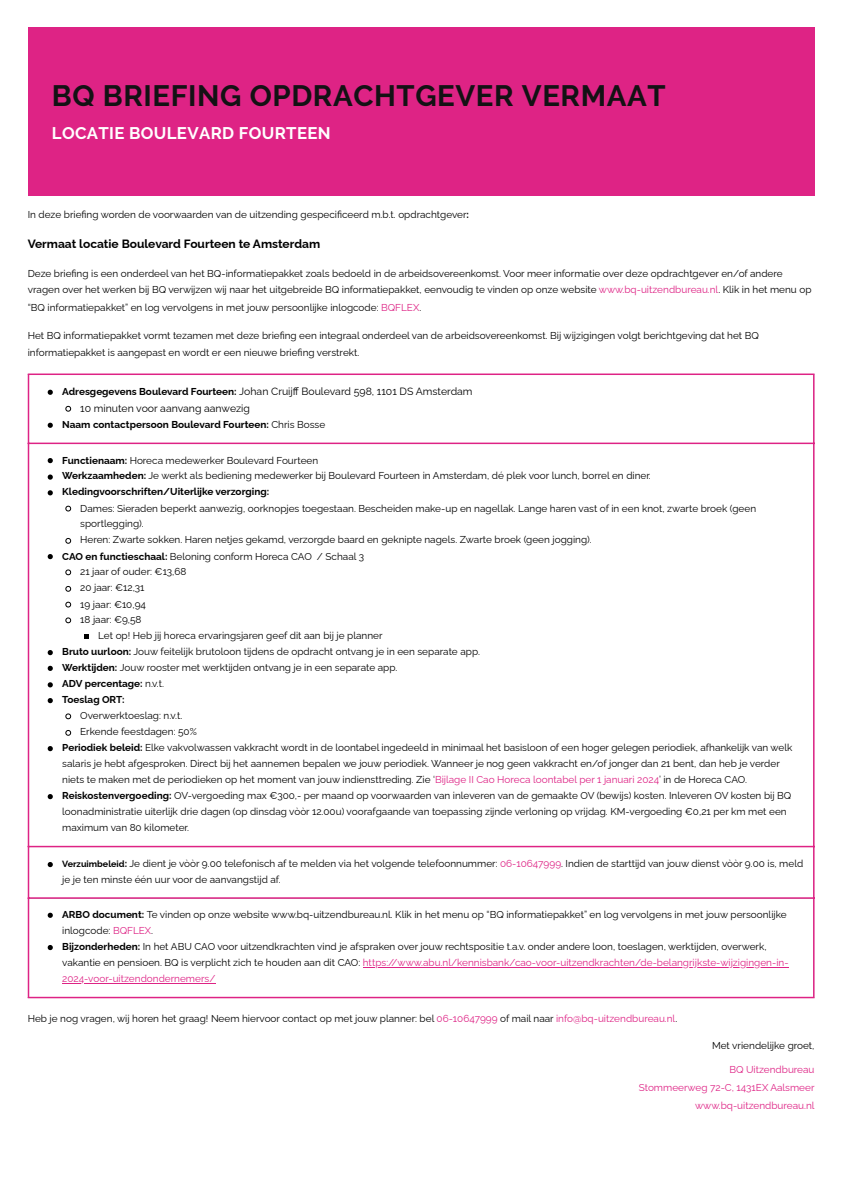
<style>
.page{position:relative;width:842px;height:1190px;background:#fff}
.page>*{position:absolute;margin:0;border:0;box-sizing:border-box;transform-origin:0 0}
.t1{font:700 29.4px "Raleway";letter-spacing:.02em;color:#131214}
.t2{font:700 16.8px "Raleway";letter-spacing:.02em;color:#fff}
.t3{font:700 12px "Raleway";color:#000}
.t4{font:10.5px "Raleway";color:#000}
.t5{font:10px/16.1px "Raleway";color:#000}
.t6{font:700 10px "Raleway";color:#000}
.t7{font:10px "Raleway";color:#de2385}
.s1{font-weight:700}
.s2{color:#de2385}
.s3{font-weight:700;font-size:10px}
.s4{font-weight:400}
.s5{font-weight:700;font-size:9px}
</style>
<div class="page">
<div style="left:28px;top:27px;width:787px;height:168px;background:#de2385"></div>
<svg style="left:29px;top:375px;width:784px;height:622px"></svg>
<svg style="left:48px;top:390px;width:5px;height:5px"></svg>
<svg style="left:65px;top:406px;width:6px;height:6px"></svg>
<svg style="left:48px;top:423px;width:5px;height:5px"></svg>
<svg style="left:48px;top:458px;width:5px;height:5px"></svg>
<svg style="left:48px;top:474px;width:5px;height:6px"></svg>
<svg style="left:48px;top:490px;width:5px;height:5px"></svg>
<svg style="left:65px;top:506px;width:6px;height:5px"></svg>
<svg style="left:65px;top:538px;width:6px;height:6px"></svg>
<svg style="left:48px;top:554px;width:5px;height:5px"></svg>
<svg style="left:65px;top:569px;width:6px;height:6px"></svg>
<svg style="left:65px;top:586px;width:6px;height:6px"></svg>
<svg style="left:65px;top:602px;width:6px;height:5px"></svg>
<svg style="left:65px;top:617px;width:6px;height:6px"></svg>
<svg style="left:84px;top:635px;width:4px;height:4px"></svg>
<svg style="left:48px;top:650px;width:5px;height:5px"></svg>
<svg style="left:48px;top:666px;width:5px;height:5px"></svg>
<svg style="left:48px;top:682px;width:5px;height:5px"></svg>
<svg style="left:48px;top:698px;width:5px;height:5px"></svg>
<svg style="left:65px;top:713px;width:6px;height:6px"></svg>
<svg style="left:65px;top:730px;width:6px;height:6px"></svg>
<svg style="left:48px;top:746px;width:5px;height:5px"></svg>
<svg style="left:48px;top:794px;width:5px;height:5px"></svg>
<svg style="left:48px;top:862px;width:5px;height:5px"></svg>
<svg style="left:48px;top:913px;width:5px;height:5px"></svg>
<svg style="left:48px;top:945px;width:5px;height:5px"></svg>
<hr style="left:363px;top:967px;width:426px;height:1px;background:#de2385">
<hr style="left:62px;top:983px;width:153px;height:1px;background:#de2385">
<hr style="left:28px;top:375px;width:1px;height:622px;background:#de2385">
<hr style="left:813px;top:375px;width:2px;height:622px;background:#de2385">
<hr style="left:28px;top:374px;width:787px;height:1px;background:#de2385">
<hr style="left:28px;top:443px;width:787px;height:1px;background:#de2385">
<hr style="left:28px;top:846px;width:787px;height:1px;background:#de2385">
<hr style="left:28px;top:897px;width:787px;height:2px;background:#de2385">
<hr style="left:28px;top:997px;width:787px;height:1px;background:#de2385">
<p class="t1" style="left:52px;top:79px;width:615px">BQ BRIEFING OPDRACHTGEVER VERMAAT</p>
<p class="t2" style="left:52px;top:123px;width:280px">LOCATIE BOULEVARD FOURTEEN</p>
<p class="t5" style="left:28px;top:207px;width:443px">In deze briefi ng worden de voorwaarden van de uitzending gespecificeerd m.b.t. opdrachtgever<span class="s1">:</span></p>
<h1 class="t3" style="left:28px;top:236px;width:294px">Vermaat locatie Boulevard Fourteen te Amsterdam</h1>
<p class="t5" style="left:28px;top:265px;width:785px;line-height:16.9px">Deze briefi ng is een onderdeel van het BQ-informatiepakket zoals bedoeld in de arbeidsovereenkomst. Voor meer informatie over deze opdrachtgever en/of andere vragen over het werken bij BQ verwijzen wij naar het uitgebreide BQ informatiepakket, eenvoudig te vinden op onze website <span class="s2">www.bq-uitzendbureau.nl</span>. Klik in het menu op “BQ informatiepakket” en log vervolgens in met jouw persoonlijke inlogcode: <span class="s2">BQFLEX</span>.</p>
<p class="t5" style="left:28px;top:327px;width:733px;line-height:16.5px">Het BQ informatiepakket vormt tezamen met deze briefi ng een integraal onderdeel van de arbeidsovereenkomst. Bij wijzigingen volgt berichtgeving dat het BQ informatiepakket is aangepast en wordt er een nieuwe briefi ng verstrekt.</p>
<p class="t4" style="left:62px;top:385px;width:412px"><span class="s3">Adresgegevens Boulevard Fourteen:</span> Johan Cruijff Boulevard 598, 1101 DS Amsterdam</p>
<p class="t4" style="left:80px;top:402px;width:171px">10 minuten voor aanvang aanwezig</p>
<p class="t6" style="left:62px;top:418px;width:265px">Naam contactpersoon Boulevard Fourteen: <span class="s4">Chris Bosse</span></p>
<p class="t5" style="left:62px;top:452px;width:257px"><span class="s1">Functienaam:</span> Horeca medewerker Boulevard Fourteen</p>
<p class="t5" style="left:62px;top:468px;width:590px"><span class="s1">Werkzaamheden:</span> Je werkt als bediening medewerker bij Boulevard Fourteen in Amsterdam, dé plek voor lunch, borrel en diner.</p>
<p class="t6" style="left:62px;top:486px;width:208px">Kledingvoorschriften/Uiterlijke verzorging:</p>
<p class="t5" style="left:80px;top:500px;width:677px;line-height:15.8px">Dames: Sieraden beperkt aanwezig, oorknopjes toegestaan. Bescheiden make-up en nagellak. Lange haren vast of in een knot, zwarte broek (geen sportlegging).</p>
<p class="t5" style="left:80px;top:531px;width:513px">Heren: Zwarte sokken. Haren netjes gekamd, verzorgde baard en geknipte nagels. Zwarte broek (geen jogging).</p>
<p class="t5" style="left:62px;top:548px;width:303px"><span class="s1">CAO en functieschaal:</span> Beloning conform Horeca CAO / Schaal 3</p>
<p class="t5" style="left:80px;top:564px;width:108px">21 jaar of ouder: €13,68</p>
<p class="t5" style="left:80px;top:579px;width:66px">20 jaar: €12,31</p>
<p class="t5" style="left:80px;top:596px;width:67px">19 jaar: €10,94</p>
<p class="t5" style="left:80px;top:612px;width:63px">18 jaar: €9,58</p>
<p class="t5" style="left:98px;top:627px;width:286px">Let op! Heb jij horeca ervaringsjaren geef dit aan bij je planner</p>
<p class="t5" style="left:62px;top:643px;width:419px"><span class="s1">Bruto uurloon:</span> Jouw feitelijk brutoloon tijdens de opdracht ontvang je in een separate app.</p>
<p class="t5" style="left:62px;top:660px;width:337px"><span class="s1">Werktijden:</span> Jouw rooster met werktijden ontvang je in een separate app.</p>
<p class="t6" style="left:62px;top:678px;width:103px">ADV percentage: <span class="s4">n.v.t.</span></p>
<p class="t6" style="left:62px;top:693px;width:64px">Toeslag ORT:</p>
<p class="t5" style="left:80px;top:708px;width:104px">Overwerktoeslag: n.v.t.</p>
<p class="t5" style="left:80px;top:723px;width:118px">Erkende feestdagen: 50%</p>
<p class="t5" style="left:62px;top:739px;width:732px"><span class="s1">Periodiek beleid:</span> Elke vakvolwassen vakkracht wordt in de loontabel ingedeeld in minimaal het basisloon of een hoger gelegen periodiek, afhankelijk van welk salaris je hebt afgesproken. Direct bij het aannemen bepalen we jouw periodiek. Wanneer je nog geen vakkracht en/of jonger dan 21 bent, dan heb je verder niets te maken met de periodieken op het moment van jouw indiensttreding. Zie ‘<span class="s2">Bijlage II Cao Horeca loontabel per 1 januari 2024</span>’ in de Horeca CAO.</p>
<p class="t5" style="left:62px;top:787px;width:731px"><span class="s1">Reiskostenvergoeding:</span> OV-vergoeding max €300,- per maand op voorwaarden van inleveren van de gemaakte OV (bewijs) kosten. Inleveren OV kosten bij BQ loonadministratie uiterlijk drie dagen (op dinsdag vòòr 12.00u) voorafgaande van toepassing zijnde verloning op vrijdag. KM-vergoeding €0,21 per km met een maximum van 80 kilometer.</p>
<p class="t5" style="left:62px;top:855px;width:742px;line-height:15.8px"><span class="s5">Verzuimbeleid</span><span class="s1">:</span> Je dient je vòòr 9.00 telefonisch af te melden via het volgende telefoonnummer: <span class="s2">06-10647999</span>. Indien de starttijd van jouw dienst vòòr 9.00 is, meld je je ten minste één uur voor de aanvangstijd af.</p>
<p class="t5" style="left:62px;top:907px;width:726px;line-height:15.8px"><span class="s1">ARBO document:</span> Te vinden op onze website www.bq-uitzendbureau.nl. Klik in het menu op “BQ informatiepakket” en log vervolgens in met jouw persoonlijke inlogcode: <span class="s2">BQFLEX</span>.</p>
<p class="t5" style="left:62px;top:938px;width:728px"><span class="s1">Bijzonderheden:</span> In het ABU CAO voor uitzendkrachten vind je afspraken over jouw rechtspositie t.a.v. onder andere loon, toeslagen, werktijden, overwerk, vakantie en pensioen. BQ is verplicht zich te houden aan dit CAO: <span class="s2">https://www.abu.nl/kennisbank/cao-voor-uitzendkrachten/de-belangrijkste-wijzigingen-in-<br>2024-voor-uitzendondernemers/</span></p>
<p class="t5" style="left:28px;top:1010px;width:651px">Heb je nog vragen, wij horen het graag! Neem hiervoor contact op met jouw planner: bel <span class="s2">06-10647999</span> of mail naar <span class="s2">info@bq-uitzendbureau.nl</span>.</p>
<p class="t5" style="left:712px;top:1038px;width:104px">Met vriendelijke groet,</p>
<p class="t7" style="left:729px;top:1063px;width:87px">BQ Uitzendbureau</p>
<p class="t7" style="left:639px;top:1081px;width:177px">Stommeerweg 72-C, 1431EX Aalsmeer</p>
<p class="t7" style="left:695px;top:1099px;width:121px">www.bq-uitzendbureau.nl</p>
</div>
